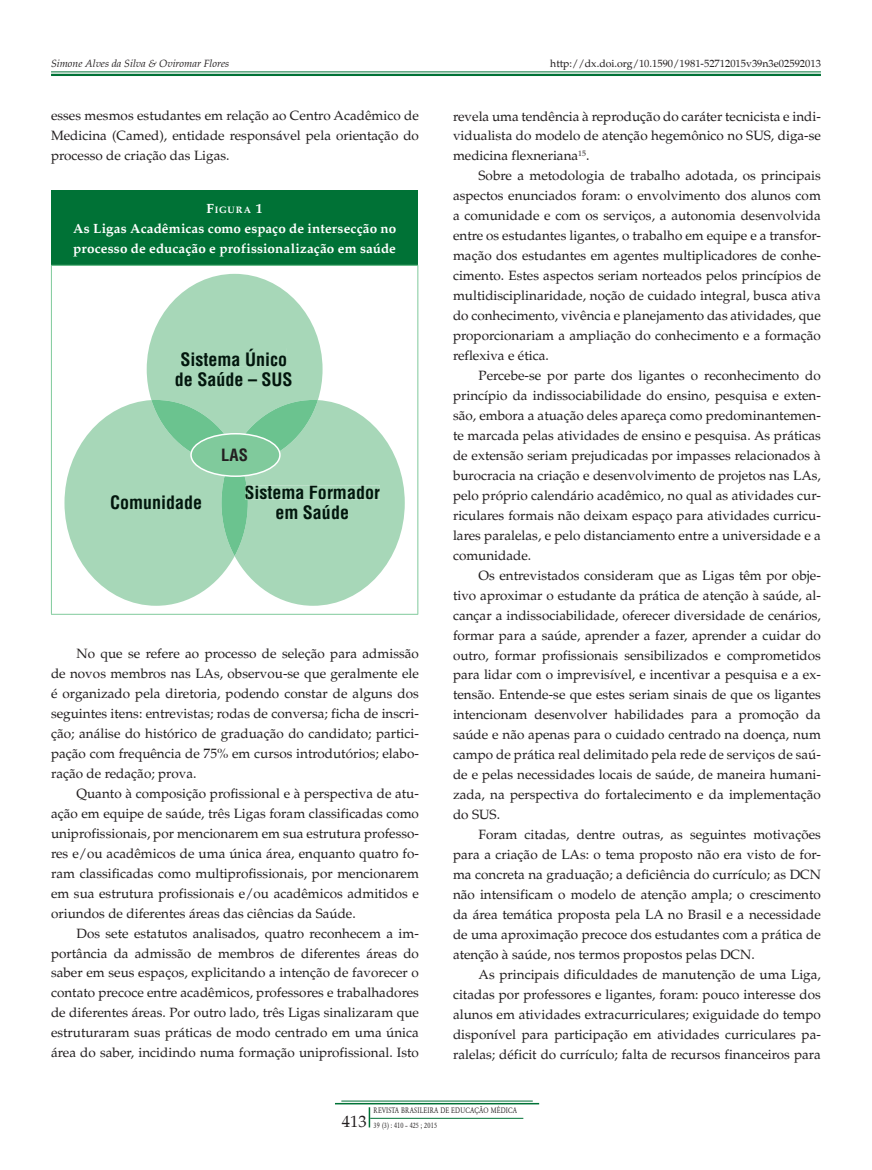
<style>
.page{position:relative;width:872px;height:1170px;background:#fff}
.page>*{position:absolute;margin:0;border:0;box-sizing:border-box;transform-origin:0 0}
.t1{font:700 condensed 18px/20px "Helvetica LT Std";color:#02160d;text-align:center}
.t2{font:700 condensed 16.5px "Helvetica LT Std";color:#231f20}
.t3{font:13.5px/20px "Palton Roman";color:#231f20;text-align:justify}
.t4{font:700 13.5px/20px "Palton";letter-spacing:.01em;color:#fff}
.t5{font:10.5px "Palton Roman";color:#231f20}
.t6{font:italic 10.5px "Palton";color:#231f20}
.t7{font:700 9.45px "Palton";letter-spacing:.085em;color:#fff}
.t8{font:8.25px/15px "Garamond";letter-spacing:.03em;color:#231f20;scale:.8 1}
.s1{font-size:13.5px}
.s2{font-family:"Palton Roman";font-size:16.5px}
</style>
<div class="page">
<hr style="left:370px;top:1117px;width:153px;height:1px;background:#007236">
<svg style="left:369px;top:1107px;width:1px;height:20px"></svg>
<hr style="left:341px;top:1100px;width:192px;height:1px;background:#007236">
<hr style="left:335px;top:1102px;width:204px;height:2px;background:#007236">
<hr style="left:51px;top:71px;width:770px;height:1px;background:#007236">
<hr style="left:51px;top:74px;width:770px;height:2px;background:#007236">
<div style="left:51px;top:190px;width:367px;height:75px;background:#007236"></div>
<hr style="left:51px;top:265px;width:367px;height:1px;background:#80ca9c">
<hr style="left:51px;top:266px;width:1px;height:348px;background:#80ca9c">
<hr style="left:417px;top:266px;width:1px;height:348px;background:#80ca9c">
<hr style="left:51px;top:614px;width:367px;height:1px;background:#80ca9c">
<svg style="left:64px;top:274px;width:341px;height:331px"></svg>
<div style="left:111px;top:495px;width:90px;height:14px;background:#a7d7b8"></div>
<div style="left:191px;top:433px;width:89px;height:43px;background:#80ca9c;border-radius:50%"></div>
<div style="left:190px;top:433px;width:91px;height:44px;border:2px solid #fff;border-radius:50%"></div>
<p class="t6" style="left:51px;top:58px;width:180px">Simone Alves da Silva &amp; Oviromar Flores</p>
<p class="t5" style="left:550px;top:57px;width:272px">http://dx.doi.org/10.1590/1981-52712015v39n3e02592013</p>
<p class="t3" style="left:51px;top:106px;width:369px">esses mesmos estudantes em relação ao Centro Acadêmico de Medicina (Camed), entidade responsável pela orientação do processo de criação das Ligas.</p>
<p class="t7" style="left:206px;top:204px;width:58px"><span class="s1">F</span>IGURA <span class="s1">1</span></p>
<p class="t4" style="left:73px;top:218px;width:325px">As Ligas Acadêmicas como espaço de intersecção no processo de educação e profissionalização em saúde</p>
<h1 class="t1" style="left:175px;top:349px;width:119px">Sistema Único de Saúde – SUS</h1>
<h1 class="t1" style="left:110px;top:492px;width:94px">Comunidade</h1>
<p class="t2" style="left:221px;top:444px;width:28px">LAS</p>
<h1 class="t1" style="left:244px;top:482px;width:137px">Sistema Formador em Saúde</h1>
<p class="t3" style="left:51px;top:643px;width:369px;text-indent:26px">No que se refere ao processo de seleção para admissão de novos membros nas LAs, observou-se que geralmente ele é organizado pela diretoria, podendo constar de alguns dos seguintes itens: entrevistas; rodas de conversa; ficha de inscri&shy;ção; análise do histórico de graduação do candidato; partici&shy;pação com frequência de 75% em cursos introdutórios; elabo&shy;ração de redação; prova.</p>
<p class="t3" style="left:51px;top:783px;width:369px;text-indent:26px">Quanto à composição profissional e à perspectiva de atu&shy;ação em equipe de saúde, três Ligas foram classificadas como uniprofissionais, por mencionarem em sua estrutura professo&shy;res e/ou acadêmicos de uma única área, enquanto quatro fo&shy;ram classificadas como multiprofissionais, por mencionarem em sua estrutura profissionais e/ou acadêmicos admitidos e oriundos de diferentes áreas das ciências da Saúde.</p>
<p class="t3" style="left:51px;top:923px;width:369px;text-indent:26px">Dos sete estatutos analisados, quatro reconhecem a im&shy;portância da admissão de membros de diferentes áreas do saber em seus espaços, explicitando a intenção de favorecer o contato precoce entre acadêmicos, professores e trabalhadores de diferentes áreas. Por outro lado, três Ligas sinalizaram que estruturaram suas práticas de modo centrado em uma única área do saber, incidindo numa formação uniprofissional. Isto</p>
<p class="t3" style="left:453px;top:106px;width:369px">revela uma tendência à reprodução do caráter tecnicista e indi&shy;vidualista do modelo de atenção hegemônico no SUS, diga-se medicina flexneriana<sup>15</sup>.</p>
<p class="t3" style="left:453px;top:166px;width:369px;text-indent:26px">Sobre a metodologia de trabalho adotada, os principais aspectos enunciados foram: o envolvimento dos alunos com a comunidade e com os serviços, a autonomia desenvolvida entre os estudantes ligantes, o trabalho em equipe e a transfor&shy;mação dos estudantes em agentes multiplicadores de conhe&shy;cimento. Estes aspectos seriam norteados pelos princípios de multidisciplinaridade, noção de cuidado integral, busca ativa do conhecimento, vivência e planejamento das atividades, que proporcionariam a ampliação do conhecimento e a formação reflexiva e ética.</p>
<p class="t3" style="left:453px;top:365px;width:369px;text-indent:26px">Percebe-se por parte dos ligantes o reconhecimento do princípio da indissociabilidade do ensino, pesquisa e exten&shy;são, embora a atuação deles apareça como predominantemen&shy;te marcada pelas atividades de ensino e pesquisa. As práticas de extensão seriam prejudicadas por impasses relacionados à burocracia na criação e desenvolvimento de projetos nas LAs, pelo próprio calendário acadêmico, no qual as atividades cur&shy;riculares formais não deixam espaço para atividades curricu&shy;lares paralelas, e pelo distanciamento entre a universidade e a comunidade.</p>
<p class="t3" style="left:453px;top:565px;width:369px;text-indent:26px">Os entrevistados consideram que as Ligas têm por obje&shy;tivo aproximar o estudante da prática de atenção à saúde, al&shy;cançar a indissociabilidade, oferecer diversidade de cenários, formar para a saúde, aprender a fazer, aprender a cuidar do outro, formar profissionais sensibilizados e comprometidos para lidar com o imprevisível, e incentivar a pesquisa e a ex&shy;tensão. Entende-se que estes seriam sinais de que os ligantes intencionam desenvolver habilidades para a promoção da saúde e não apenas para o cuidado centrado na doença, num campo de prática real delimitado pela rede de serviços de saú&shy;de e pelas necessidades locais de saúde, de maneira humani&shy;zada, na perspectiva do fortalecimento e da implementação do SUS.</p>
<p class="t3" style="left:453px;top:824px;width:369px;text-indent:26px">Foram citadas, dentre outras, as seguintes motivações para a criação de LAs: o tema proposto não era visto de for&shy;ma concreta na graduação; a deficiência do currículo; as DCN não intensificam o modelo de atenção ampla; o crescimento da área temática proposta pela LA no Brasil e a necessidade de uma aproximação precoce dos estudantes com a prática de atenção à saúde, nos termos propostos pelas DCN.</p>
<p class="t3" style="left:453px;top:964px;width:369px;text-indent:26px">As principais dificuldades de manutenção de uma Liga, citadas por professores e ligantes, foram: pouco interesse dos alunos em atividades extracurriculares; exiguidade do tempo disponível para participação em atividades curriculares pa&shy;ralelas; déficit do currículo; falta de recursos financeiros para</p>
<p class="t8" style="left:342px;top:1102px;width:221px;text-indent:32px">REVISTA BRASILEIRA DE EDUCAÇÃO MÉDICA<br><span class="s2">413</span> 39 (3) : 410 – 425 ; 2015</p>
</div>
